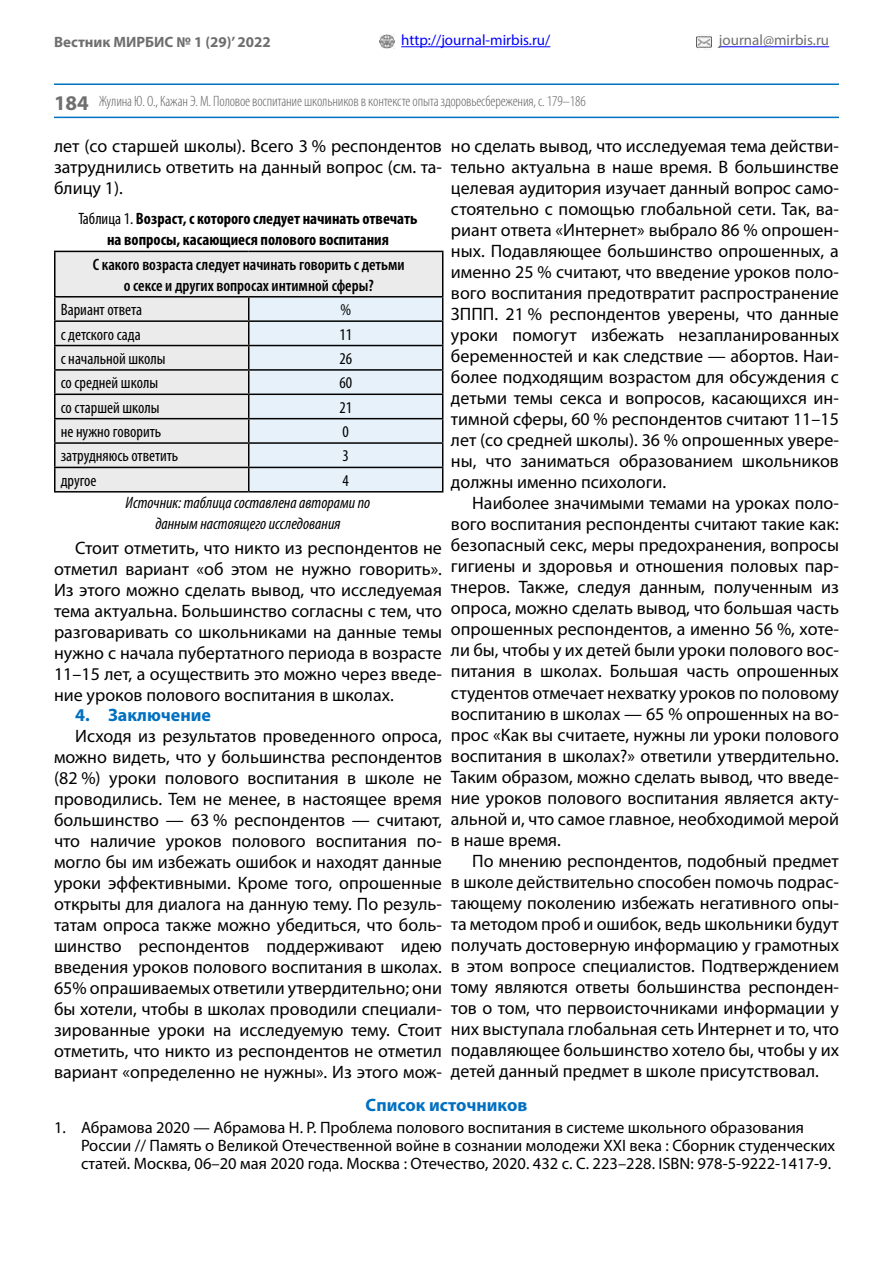
<style>
.page{position:relative;width:893px;height:1263px;background:#fff}
.page>*{position:absolute;margin:0;border:0;box-sizing:border-box;transform-origin:0 0}
.t1{font:700 21px "Myriad Pro";color:#6f6f6f}
.t2{font:18px/21px "Myriad Pro";color:#000;text-align:justify}
.t3{font:700 18px "Myriad Pro";color:#0070c0}
.t4{font:16.5px/18.1px "Myriad Pro";color:#000}
.t5{font:condensed 16.5px "Myriad Pro";color:#000}
.t6{font:700 condensed 16.5px/21px "Myriad Pro";color:#000;text-align:center}
.t7{font:600 condensed 16.5px/21px "Myriad Pro";color:#000;text-align:center}
.t8{font:italic condensed 16.5px/21px "Myriad Pro";color:#000;text-align:center}
.t9{font:300 condensed 15px "Myriad Pro";letter-spacing:-.01em;color:#636363}
.t10{font:15px "Myriad Pro";color:#00f}
.t11{font:700 15px "Myriad Pro";color:#6f6f6f}
.t12{font:15px "Myriad Pro";color:#6f6f6f}
.s1{font-weight:400}
</style>
<div class="page">
<hr style="left:719px;top:46px;width:110px;height:1px;background:#00f">
<hr style="left:54px;top:117px;width:785px;height:1px;background:#0070c0">
<img style="left:380px;top:34px;width:14px;height:15px">
<img style="left:696px;top:34px;width:16px;height:15px">
<hr style="left:401px;top:46px;width:149px;height:1px;background:#00f">
<hr style="left:54px;top:83px;width:785px;height:2px;background:#0070c0">
<div style="left:56px;top:252px;width:386px;height:239px;background:#ebebeb"></div>
<hr style="left:54px;top:251px;width:195px;height:1px;background:#000">
<hr style="left:54px;top:252px;width:2px;height:44px;background:#000">
<hr style="left:249px;top:251px;width:194px;height:1px;background:#000">
<hr style="left:442px;top:252px;width:1px;height:44px;background:#000">
<hr style="left:54px;top:296px;width:195px;height:1px;background:#000">
<hr style="left:54px;top:297px;width:2px;height:23px;background:#000">
<hr style="left:249px;top:296px;width:194px;height:1px;background:#000">
<hr style="left:54px;top:320px;width:195px;height:2px;background:#000">
<hr style="left:54px;top:322px;width:2px;height:23px;background:#000">
<hr style="left:54px;top:345px;width:195px;height:1px;background:#000">
<hr style="left:54px;top:346px;width:2px;height:23px;background:#000">
<hr style="left:54px;top:369px;width:195px;height:2px;background:#000">
<hr style="left:54px;top:371px;width:2px;height:22px;background:#000">
<hr style="left:54px;top:393px;width:195px;height:2px;background:#000">
<hr style="left:54px;top:395px;width:2px;height:23px;background:#000">
<hr style="left:54px;top:418px;width:195px;height:1px;background:#000">
<hr style="left:54px;top:419px;width:2px;height:23px;background:#000">
<hr style="left:54px;top:442px;width:195px;height:2px;background:#000">
<hr style="left:54px;top:444px;width:2px;height:23px;background:#000">
<hr style="left:54px;top:467px;width:195px;height:1px;background:#000">
<hr style="left:54px;top:468px;width:2px;height:23px;background:#000">
<svg style="left:248px;top:297px;width:195px;height:194px;background:#d5dfe7"></svg>
<hr style="left:54px;top:491px;width:195px;height:1px;background:#000">
<hr style="left:249px;top:491px;width:194px;height:1px;background:#000">
<p class="t11" style="left:54px;top:32px;width:218px">Вестник МИРБИС № 1 (29)’ 2022</p>
<p class="t12" style="left:719px;top:31px;width:112px">journal@mirbis.ru</p>
<p class="t10" style="left:401px;top:31px;width:151px">http://journal-mirbis.ru/</p>
<p class="t1" style="left:54px;top:89px;width:36px">184</p>
<p class="t9" style="left:99px;top:92px;width:488px">Жулина Ю. О., Кажан Э. М. Половое воспитание школьников в контексте опыта здоровьесбережения, с. 179–186</p>
<p class="t2" style="left:54px;top:135px;width:389px">лет (со старшей школы). Всего 3 % респондентов затруднились ответить на данный вопрос (см. та&shy;блицу 1).</p>
<p class="t6" style="left:78px;top:207px;width:341px"><span class="s1">Таблица 1.</span> Возраст, с которого следует начинать отвечать на вопросы, касающиеся полового воспитания</p>
<p class="t7" style="left:93px;top:253px;width:313px">С какого возраста следует начинать говорить с детьми о сексе и других вопросах интимной сферы?</p>
<p class="t5" style="left:61px;top:300px;width:83px">Вариант ответа</p>
<p class="t5" style="left:340px;top:300px;width:12px">%</p>
<p class="t5" style="left:61px;top:324px;width:81px">с детского сада</p>
<p class="t5" style="left:339px;top:324px;width:14px">11</p>
<p class="t5" style="left:61px;top:348px;width:106px">с начальной школы</p>
<p class="t5" style="left:339px;top:348px;width:14px">26</p>
<p class="t5" style="left:61px;top:373px;width:99px">со средней школы</p>
<p class="t5" style="left:339px;top:373px;width:14px">60</p>
<p class="t5" style="left:61px;top:397px;width:100px">со старшей школы</p>
<p class="t5" style="left:339px;top:397px;width:14px">21</p>
<p class="t5" style="left:61px;top:422px;width:102px">не нужно говорить</p>
<p class="t5" style="left:343px;top:422px;width:8px">0</p>
<p class="t5" style="left:61px;top:446px;width:119px">затрудняюсь ответить</p>
<p class="t5" style="left:343px;top:446px;width:8px">3</p>
<p class="t5" style="left:61px;top:470px;width:37px">другое</p>
<p class="t5" style="left:343px;top:470px;width:8px">4</p>
<p class="t8" style="left:126px;top:491px;width:246px">Источник: таблица составлена авторами по данным настоящего исследования</p>
<p class="t2" style="left:54px;top:537px;width:389px;text-indent:21px">Стоит отметить, что никто из респондентов не отметил вариант «об этом не нужно говорить».<br>Из этого можно сделать вывод, что исследуемая тема актуальна. Большинство согласны с тем, что разговаривать со школьниками на данные темы нужно с начала пубертатного периода в возрасте 11–15 лет, а осуществить это можно через введе&shy;ние уроков полового воспитания в школах.</p>
<p class="t3" style="left:75px;top:703px;width:137px">4. Заключение</p>
<p class="t2" style="left:54px;top:725px;width:389px;text-indent:21px">Исходя из результатов проведенного опроса, можно видеть, что у большинства респондентов (82 %) уроки полового воспитания в школе не проводились. Тем не менее, в настоящее время большинство — 63 % респондентов — считают, что наличие уроков полового воспитания по&shy;могло бы им избежать ошибок и находят данные уроки эффективными. Кроме того, опрошенные открыты для диалога на данную тему. По резуль&shy;татам опроса также можно убедиться, что боль&shy;шинство респондентов поддерживают идею введения уроков полового воспитания в школах.<br>65% опрашиваемых ответили утвердительно; они бы хотели, чтобы в школах проводили специали&shy;зированные уроки на исследуемую тему. Стоит отметить, что никто из респондентов не отметил вариант «определенно не нужны». Из этого мож-</p>
<p class="t2" style="left:451px;top:135px;width:389px">но сделать вывод, что исследуемая тема действи&shy;тельно актуальна в наше время. В большинстве целевая аудитория изучает данный вопрос само&shy;стоятельно с помощью глобальной сети. Так, ва&shy;риант ответа «Интернет» выбрало 86 % опрошен&shy;ных. Подавляющее большинство опрошенных, а именно 25 % считают, что введение уроков поло&shy;вого воспитания предотвратит распространение ЗППП. 21 % респондентов уверены, что данные уроки помогут избежать незапланированных беременностей и как следствие — абортов. Наи&shy;более подходящим возрастом для обсуждения с детьми темы секса и вопросов, касающихся ин&shy;тимной сферы, 60 % респондентов считают 11–15 лет (со средней школы). 36 % опрошенных увере&shy;ны, что заниматься образованием школьников должны именно психологи.</p>
<p class="t2" style="left:451px;top:493px;width:389px;text-indent:21px">Наиболее значимыми темами на уроках поло&shy;вого воспитания респонденты считают такие как: безопасный секс, меры предохранения, вопросы гигиены и здоровья и отношения половых пар&shy;тнеров. Также, следуя данным, полученным из опроса, можно сделать вывод, что большая часть опрошенных респондентов, а именно 56 %, хоте&shy;ли бы, чтобы у их детей были уроки полового вос&shy;питания в школах. Большая часть опрошенных студентов отмечает нехватку уроков по половому воспитанию в школах — 65 % опрошенных на во&shy;прос «Как вы считаете, нужны ли уроки полового воспитания в школах?» ответили утвердительно.<br>Таким образом, можно сделать вывод, что введе&shy;ние уроков полового воспитания является акту&shy;альной и, что самое главное, необходимой мерой в наше время.</p>
<p class="t2" style="left:451px;top:850px;width:389px;text-indent:21px">По мнению респондентов, подобный предмет в школе действительно способен помочь подрас&shy;тающему поколению избежать негативного опы&shy;та методом проб и ошибок, ведь школьники будут получать достоверную информацию у грамотных в этом вопросе специалистов. Подтверждением тому являются ответы большинства респонден&shy;тов о том, что первоисточниками информации у них выступала глобальная сеть Интернет и то, что подавляющее большинство хотело бы, чтобы у их детей данный предмет в школе присутствовал.</p>
<p class="t3" style="left:366px;top:1093px;width:163px">Список источников</p>
<p class="t4" style="left:81px;top:1118px;width:756px;text-indent:-27px">1. Абрамова 2020 — Абрамова Н. Р. Проблема полового воспитания в системе школьного образования<br>России // Память о Великой Отечественной войне в сознании молодежи XXI века : Сборник студенческих статей. Москва, 06–20 мая 2020 года. Москва : Отечество, 2020. 432 с. С. 223–228. ISBN: 978-5-9222-1417-9.</p>
</div>
